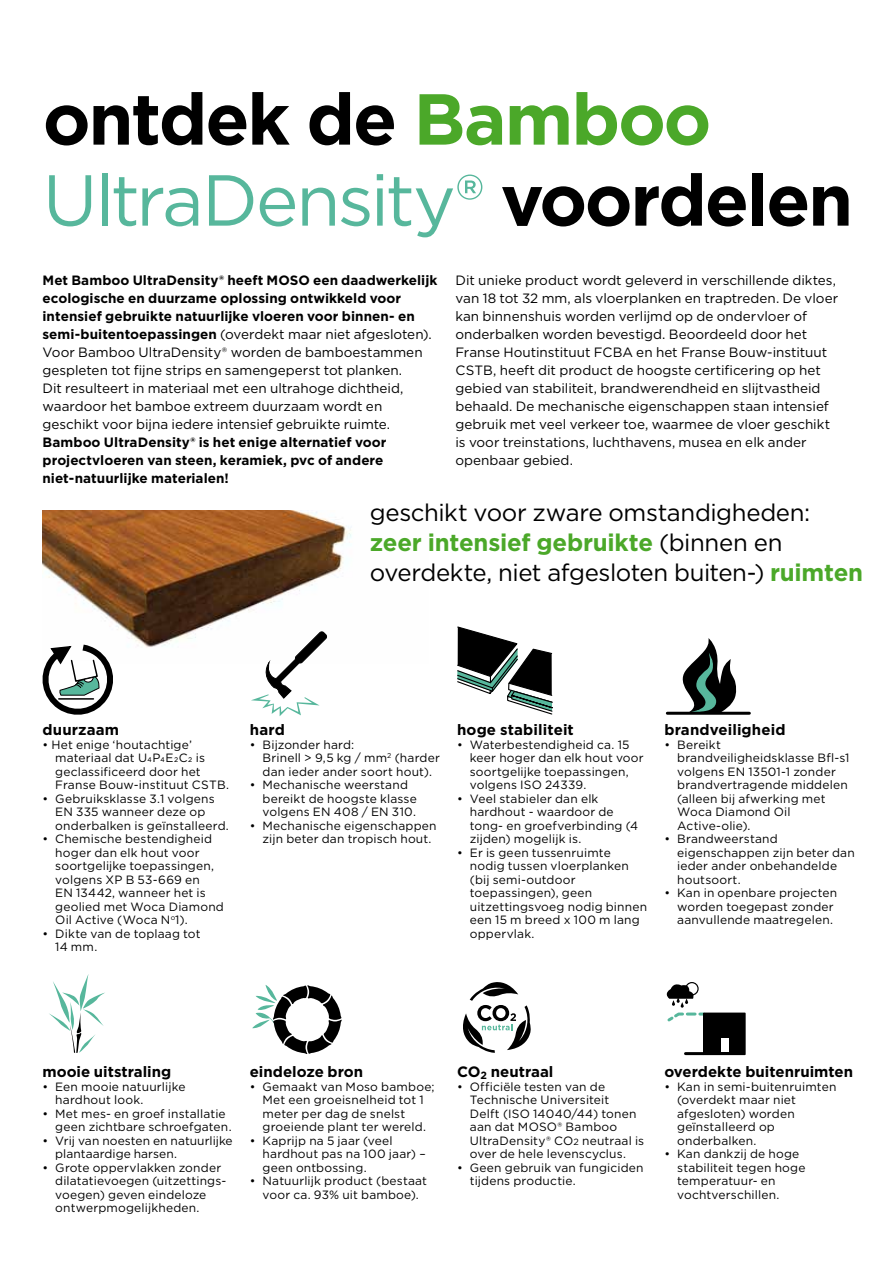
<style>
.page{position:relative;width:893px;height:1263px;background:#fff}
.page>*{position:absolute;margin:0;border:0;box-sizing:border-box;transform-origin:0 0}
.t1{font:700 72px/81px "Gotham";letter-spacing:-.03em;color:#000}
.t2{font:24px/30px "Gotham";letter-spacing:-.015em;color:#000}
.t3{font:700 15px "Gotham";color:#000}
.t4{font:13.5px/18px "Gotham";color:#000}
.t5{font:700 13.5px/18px "Gotham";letter-spacing:.005em;color:#000}
.t6{font:12px/13.5px "Gotham";letter-spacing:.015em;color:#000}
.t7{font:10.5px "Gotham";color:#000}
.s1{color:#4ba829}
.s2{font-weight:400;color:#57b79c}
.s3{font-weight:700}
.s4{font-weight:700;color:#4ba829}
.s5{font-size:9px}
</style>
<div class="page">
<img style="left:43px;top:510px;width:309px;height:137px">
<svg style="left:457px;top:626px;width:96px;height:89px"></svg>
<svg style="left:49px;top:974px;width:56px;height:79px"></svg>
<svg style="left:463px;top:982px;width:68px;height:71px"></svg>
<svg style="left:252px;top:985px;width:90px;height:69px"></svg>
<svg style="left:681px;top:638px;width:56px;height:74px"></svg>
<hr style="left:667px;top:712px;width:82px;height:3px;background:#000">
<svg style="left:251px;top:630px;width:77px;height:86px"></svg>
<hr style="left:685px;top:1052px;width:19px;height:3px;background:#000">
<svg style="left:666px;top:982px;width:37px;height:40px"></svg>
<div style="left:704px;top:1013px;width:41px;height:41px;background:#000"></div>
<div style="left:703px;top:1012px;width:43px;height:43px;border:2px solid #000"></div>
<div style="left:721px;top:1038px;width:7px;height:13px;background:#fff"></div>
<svg style="left:42px;top:641px;width:77px;height:74px"></svg>
<hr style="left:59px;top:698px;width:34px;height:2px;background:#000">
<h1 class="t1" style="left:43px;top:78px;width:812px">ontdek de <span class="s1">Bamboo<br></span><span class="s2">UltraDensity®</span> voordelen</h1>
<p class="t4" style="left:43px;top:271px;width:396px"><span class="s3">Met Bamboo UltraDensity® heeft MOSO een daadwerkelijk ecologische en duurzame oplossing ontwikkeld voor intensief gebruikte natuurlijke vloeren voor binnen- en semi-buitentoepassingen</span> (overdekt maar niet afgesloten).<br>Voor Bamboo UltraDensity® worden de bamboestammen gespleten tot fijne strips en samengeperst tot planken.<br>Dit resulteert in materiaal met een ultrahoge dichtheid, waardoor het bamboe extreem duurzaam wordt en geschikt voor bijna iedere intensief gebruikte ruimte.</p>
<p class="t5" style="left:43px;top:433px;width:345px">Bamboo UltraDensity® is het enige alternatief voor projectvloeren van steen, keramiek, pvc of andere niet-natuurlijke materialen!</p>
<p class="t4" style="left:455px;top:271px;width:384px">Dit unieke product wordt geleverd in verschillende diktes, van 18 tot 32 mm, als vloerplanken en traptreden. De vloer kan binnenshuis worden verlijmd op de ondervloer of onderbalken worden bevestigd. Beoordeeld door het Franse Houtinstituut FCBA en het Franse Bouw-instituut CSTB, heeft dit product de hoogste certificering op het gebied van stabiliteit, brandwerendheid en slijtvastheid behaald. De mechanische eigenschappen staan intensief gebruik met veel verkeer toe, waarmee de vloer geschikt is voor treinstations, luchthavens, musea en elk ander openbaar gebied.</p>
<h2 class="t2" style="left:370px;top:497px;width:495px">geschikt voor zware omstandigheden: <span class="s4">zeer intensief gebruikte</span> (binnen en overdekte, niet afgesloten buiten-) <span class="s4">ruimten</span></h2>
<p class="t3" style="left:43px;top:720px;width:78px">duurzaam</p>
<p class="t6" style="left:55px;top:737px;width:175px;text-indent:-13px">• Het enige ‘houtachtige’ materiaal dat U4P4E2C2 is geclassificeerd door het<br>Franse Bouw-instituut CSTB.</p>
<p class="t6" style="left:55px;top:791px;width:175px;text-indent:-13px">• Gebruiksklasse 3.1 volgens<br>EN 335 wanneer deze op onderbalken is geïnstalleerd.</p>
<p class="t6" style="left:55px;top:832px;width:170px;text-indent:-13px">• Chemische bestendigheid hoger dan elk hout voor soortgelijke toepassingen, volgens XP B 53-669 en<br>EN 13442, wanneer het is geolied met Woca Diamond<br>Oil Active (Woca N<sup>o</sup>1).</p>
<p class="t6" style="left:55px;top:926px;width:147px;text-indent:-13px">• Dikte van de toplaag tot<br>14 mm.</p>
<p class="t3" style="left:250px;top:720px;width:37px">hard</p>
<p class="t6" style="left:263px;top:737px;width:179px;text-indent:-13px">• Bijzonder hard:<br>Brinell &gt; 9,5 kg / mm<sup>2</sup> (harder dan ieder ander soort hout).</p>
<p class="t6" style="left:263px;top:778px;width:156px;text-indent:-13px">• Mechanische weerstand bereikt de hoogste klasse volgens EN 408 / EN 310.</p>
<p class="t6" style="left:263px;top:818px;width:176px;text-indent:-13px">• Mechanische eigenschappen zijn beter dan tropisch hout.</p>
<p class="t3" style="left:457px;top:720px;width:118px">hoge stabiliteit</p>
<p class="t6" style="left:470px;top:737px;width:175px;text-indent:-13px">• Waterbestendigheid ca. 15 keer hoger dan elk hout voor soortgelijke toepassingen, volgens ISO 24339.</p>
<p class="t6" style="left:470px;top:791px;width:170px;text-indent:-13px">• Veel stabieler dan elk hardhout - waardoor de tong- en groefverbinding (4 zijden) mogelijk is.</p>
<p class="t6" style="left:470px;top:845px;width:179px;text-indent:-13px">• Er is geen tussenruimte nodig tussen vloerplanken (bij semi-outdoor toepassingen), geen uitzettingsvoeg nodig binnen een 15 m breed x 100 m lang oppervlak.</p>
<p class="t3" style="left:664px;top:720px;width:123px">brandveiligheid</p>
<p class="t6" style="left:677px;top:737px;width:174px;text-indent:-13px">• Bereikt brandveiligheidsklasse Bfl-s1 volgens EN 13501-1 zonder brandvertragende middelen (alleen bij afwerking met<br>Woca Diamond Oil<br>Active-olie).</p>
<p class="t6" style="left:677px;top:832px;width:179px;text-indent:-13px">• Brandweerstand eigenschappen zijn beter dan ieder ander onbehandelde houtsoort.</p>
<p class="t6" style="left:677px;top:886px;width:162px;text-indent:-13px">• Kan in openbare projecten worden toegepast zonder aanvullende maatregelen.</p>
<p class="t3" style="left:43px;top:1062px;width:130px">mooie uitstraling</p>
<p class="t6" style="left:55px;top:1079px;width:132px;text-indent:-13px">• Een mooie natuurlijke hardhout look.</p>
<p class="t6" style="left:55px;top:1106px;width:178px;text-indent:-13px">• Met mes- en groef installatie geen zichtbare schroefgaten.</p>
<p class="t6" style="left:55px;top:1133px;width:179px;text-indent:-13px">• Vrij van noesten en natuurlijke plantaardige harsen.</p>
<p class="t6" style="left:55px;top:1160px;width:172px;text-indent:-13px">• Grote oppervlakken zonder dilatatievoegen (uitzettings&shy;voegen) geven eindeloze ontwerpmogelijkheden.</p>
<p class="t7" style="left:51px;top:1201px;width:8px">2</p>
<p class="t3" style="left:250px;top:1062px;width:115px">eindeloze bron</p>
<p class="t6" style="left:263px;top:1079px;width:173px;text-indent:-13px">• Gemaakt van Moso bamboe;<br>Met een groeisnelheid tot 1 meter per dag de snelst groeiende plant ter wereld.</p>
<p class="t6" style="left:263px;top:1133px;width:165px;text-indent:-13px">• Kaprijp na 5 jaar (veel hardhout pas na 100 jaar) – geen ontbossing.</p>
<p class="t6" style="left:250px;top:1174px;width:179px;text-align:center">• Natuurlijk product (bestaat voor ca. 93% uit bamboe).</p>
<p class="t3" style="left:457px;top:1062px;width:98px">CO<sub>2</sub> neutraal</p>
<p class="t6" style="left:470px;top:1079px;width:176px;text-indent:-13px">• Officiële testen van de<br>Technische Universiteit<br>Delft (ISO 14040/44) tonen aan dat MOSO® Bamboo<br>UltraDensity® CO<span class="s5">2</span> neutraal is over de hele levenscyclus.</p>
<p class="t6" style="left:470px;top:1160px;width:175px;text-indent:-13px">• Geen gebruik van fungiciden tijdens productie.</p>
<p class="t3" style="left:664px;top:1062px;width:190px">overdekte buitenruimten</p>
<p class="t6" style="left:677px;top:1079px;width:161px;text-indent:-13px">• Kan in semi-buitenruimten (overdekt maar niet afgesloten) worden geïnstalleerd op onderbalken.</p>
<p class="t6" style="left:677px;top:1147px;width:130px;text-indent:-13px">• Kan dankzij de hoge stabiliteit tegen hoge temperatuur- en vochtverschillen.</p>
</div>
